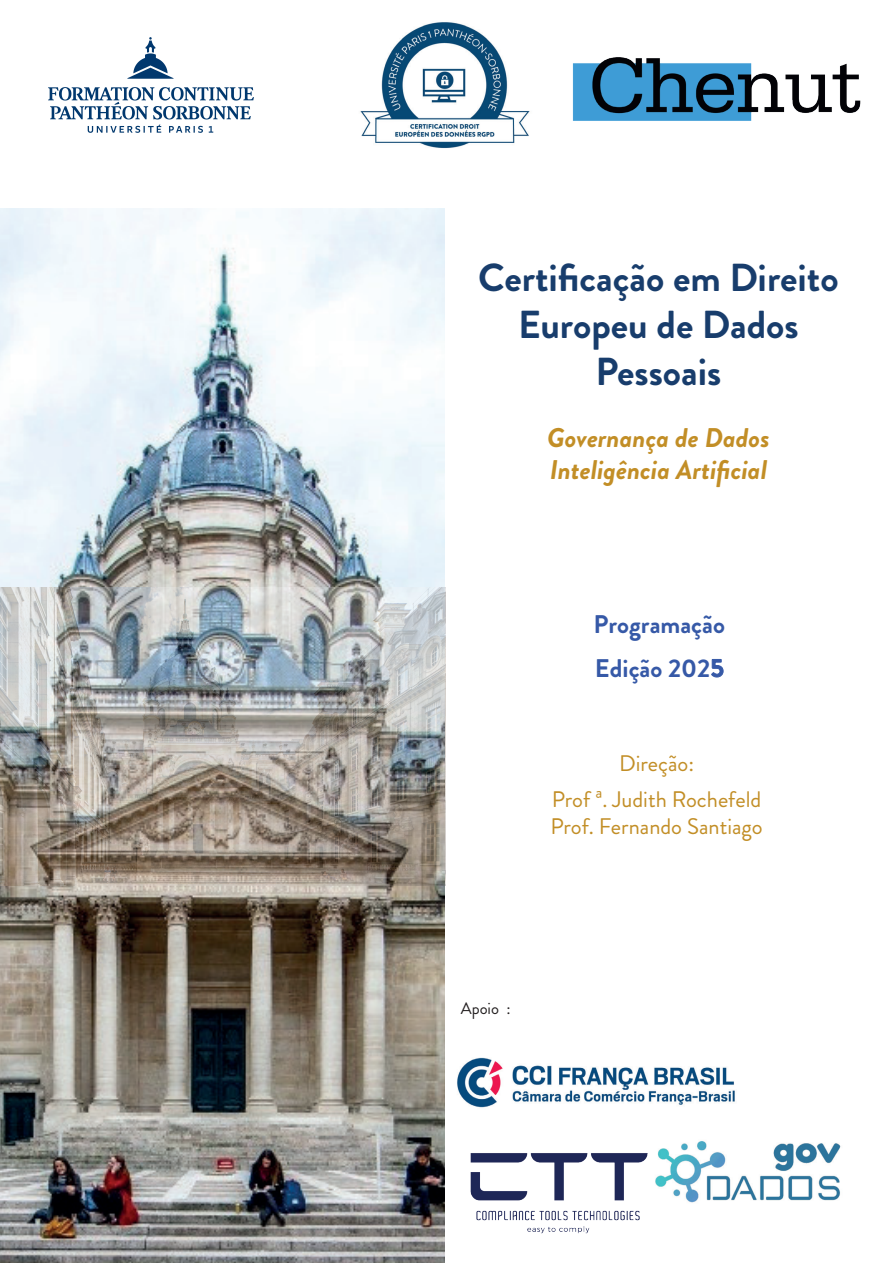
<style>
.page{position:relative;width:893px;height:1263px;background:#fff}
.page>*{position:absolute;margin:0;border:0;box-sizing:border-box;transform-origin:0 0}
.t1{font:700 39px/46.8px "Brandon Grotesque";color:#183d6c;text-align:center}
.t2{font:italic 700 27px/32.4px "Brandon Grotesque";color:#c28e26}
.t3{font:700 25.5px/43.3px "Brandon Grotesque";color:#3659a7}
.t4{font:22.5px/35.5px "Brandon Grotesque";color:#c28e26;text-align:center}
.t5{font:16.5px "Brandon Grotesque";color:#231f20}
</style>
<div class="page">
<img style="left:48px;top:37px;width:206px;height:96px">
<img style="left:572px;top:57px;width:289px;height:64px">
<img style="left:360px;top:22px;width:170px;height:126px">
<img style="left:457px;top:1057px;width:278px;height:51px">
<img style="left:470px;top:1153px;width:178px;height:81px">
<img style="left:0;top:208px;width:445px;height:1055px">
<img style="left:0;top:588px;width:445px;height:298px">
<img style="left:655px;top:1141px;width:186px;height:62px">
<h1 class="t1" style="left:478px;top:255px;width:362px">Certificação em Direito<br>Europeu de Dados<br>Pessoais</h1>
<p class="t2" style="left:547px;top:422px;width:224px">Governança de Dados<br>Inteligência Artificial</p>
<p class="t3" style="left:593px;top:603px;width:133px">Programação<br>Edição 2025</p>
<p class="t4" style="left:552px;top:746px;width:211px">Direção:<br>Prof ª. Judith Rochefeld</p>
<p class="t4" style="left:550px;top:808px;width:214px">Prof. Fernando Santiago</p>
<p class="t5" style="left:461px;top:997px;width:51px">Apoio :</p>
</div>
